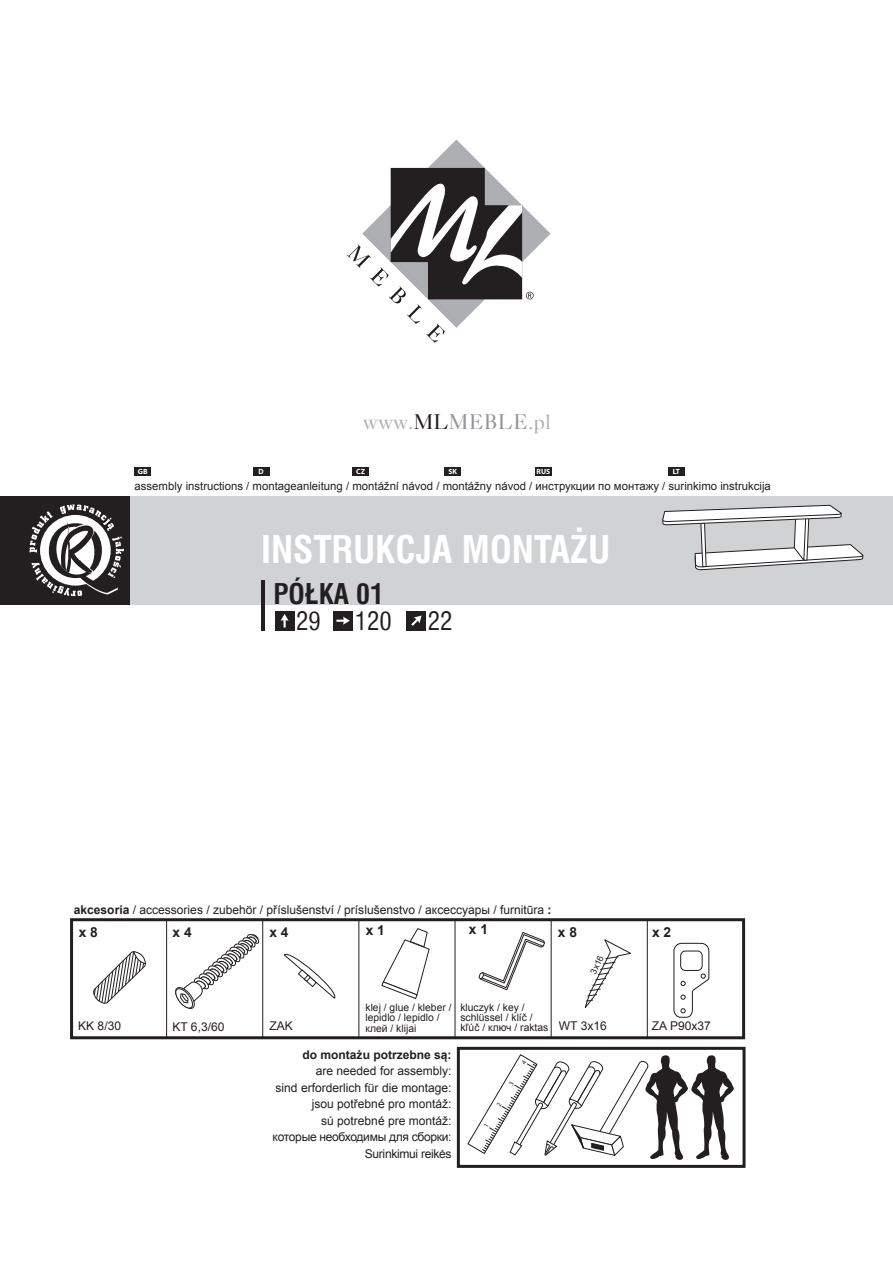
<style>
.page{position:relative;width:893px;height:1263px;background:#fff}
.page>*{position:absolute;margin:0;border:0;box-sizing:border-box;transform-origin:0 0}
.t1{font:700 37.2px "Swis 721 Cn EU";color:#fff}
.t2{font:700 27.9px "Swis 721 Cn EU";color:#231f20}
.t3{font:24.75px "Swis 721 Cn EU";color:#231f20}
.t4{font:21px "Casablanca";color:#aeafb3}
.t5{font:700 13.8px "Arial";color:#231f20}
.t6{font:12px/16.5px "Arial";color:#231f20;text-align:right}
.t7{font:700 12px "Arial";color:#231f20}
.t8{font:11.4px "Arial";color:#231f20}
.t9{font:10.35px/10.4px "Arial";color:#231f20}
.t10{font:8.85px "Arial";color:#231f20}
.t11{font:700 7.5px "Myriad Pro";color:#fff}
.s1{color:#231f20}
.s2{color:#939598}
.s3{font-weight:700}
</style>
<div class="page">
<div style="left:70px;top:918px;width:675px;height:121px;border:3px solid #231f20"></div>
<hr style="left:166px;top:920px;width:1px;height:117px;background:#231f20">
<hr style="left:262px;top:920px;width:1px;height:117px;background:#231f20">
<hr style="left:358px;top:920px;width:1px;height:117px;background:#231f20">
<hr style="left:455px;top:920px;width:1px;height:117px;background:#231f20">
<hr style="left:551px;top:920px;width:1px;height:117px;background:#231f20">
<hr style="left:647px;top:920px;width:1px;height:117px;background:#231f20">
<svg style="left:93px;top:951px;width:53px;height:53px"></svg>
<svg style="left:175px;top:934px;width:84px;height:75px"></svg>
<svg style="left:584px;top:939px;width:47px;height:69px"></svg>
<svg style="left:283px;top:953px;width:53px;height:46px"></svg>
<svg style="left:673px;top:942px;width:37px;height:76px"></svg>
<div style="left:457px;top:1047px;width:288px;height:121px;border:3px solid #231f20"></div>
<div style="left:21px;top:496px;width:872px;height:108px;background:#d1d2d4"></div>
<div style="left:0;top:496px;width:129px;height:108px;background:#231f20"></div>
<svg style="left:30px;top:504px;width:94px;height:92px"></svg>
<div style="left:275px;top:611px;width:19px;height:19px;background:#231f20"></div>
<svg style="left:281px;top:614px;width:8px;height:13px"></svg>
<div style="left:334px;top:611px;width:19px;height:19px;background:#231f20"></div>
<div style="left:407px;top:611px;width:19px;height:19px;background:#231f20"></div>
<hr style="left:261px;top:580px;width:3px;height:50px;background:#231f20">
<svg style="left:336px;top:617px;width:14px;height:8px"></svg>
<svg style="left:411px;top:615px;width:11px;height:11px"></svg>
<svg style="left:347px;top:139px;width:204px;height:204px"></svg>
<svg style="left:662px;top:505px;width:201px;height:65px"></svg>
<div style="left:135px;top:467px;width:16px;height:8px;background:#231f20"></div>
<div style="left:253px;top:467px;width:17px;height:8px;background:#231f20"></div>
<div style="left:352px;top:467px;width:17px;height:8px;background:#231f20"></div>
<div style="left:445px;top:467px;width:16px;height:8px;background:#231f20"></div>
<div style="left:535px;top:467px;width:17px;height:8px;background:#231f20"></div>
<div style="left:668px;top:467px;width:17px;height:8px;background:#231f20"></div>
<svg style="left:478px;top:932px;width:67px;height:58px"></svg>
<svg style="left:381px;top:928px;width:49px;height:71px"></svg>
<svg style="left:467px;top:1054px;width:267px;height:106px"></svg>
<h3 class="t4" style="left:363px;top:409px;width:190px">www.<span class="s1">ML</span><span class="s2">MEBLE</span>.pl</h3>
<p class="t11" style="left:138px;top:466px;width:11px">GB</p>
<p class="t11" style="left:259px;top:466px;width:7px">D</p>
<p class="t11" style="left:356px;top:466px;width:10px">CZ</p>
<p class="t11" style="left:449px;top:466px;width:10px">SK</p>
<p class="t11" style="left:537px;top:466px;width:15px">RUS</p>
<p class="t11" style="left:673px;top:466px;width:9px">LT</p>
<p class="t8" style="left:135px;top:478px;width:638px">assembly instructions / montageanleitung / montážní návod / montážny návod / инструкции по монтажу / surinkimo instrukcija</p>
<h1 class="t1" style="left:261px;top:527px;width:351px">INSTRUKCJA MONTAŻU</h1>
<h2 class="t2" style="left:273px;top:577px;width:112px">PÓŁKA 01</h2>
<h3 class="t3" style="left:296px;top:605px;width:26px">29</h3>
<h3 class="t3" style="left:355px;top:605px;width:39px">120</h3>
<h3 class="t3" style="left:428px;top:605px;width:26px">22</h3>
<p class="t6" style="left:74px;top:901px;width:479px"><span class="s3">akcesoria</span> / accessories / zubehör / příslušenství / príslušenstvo / aксессуары / furnitūra <span class="s3">:</span></p>
<p class="t5" style="left:79px;top:922px;width:21px">x 8</p>
<p class="t5" style="left:173px;top:922px;width:21px">x 4</p>
<p class="t5" style="left:269px;top:922px;width:21px">x 4</p>
<p class="t5" style="left:366px;top:920px;width:21px">x 1</p>
<p class="t5" style="left:469px;top:920px;width:21px">x 1</p>
<p class="t5" style="left:558px;top:922px;width:21px">x 8</p>
<p class="t5" style="left:652px;top:922px;width:21px">x 2</p>
<p class="t10" style="left:587px;top:970px;width:21px;rotate:-64deg">3x16</p>
<p class="t6" style="left:78px;top:1018px;width:44px">KK 8/30</p>
<p class="t6" style="left:172px;top:1018px;width:54px">KT 6,3/60</p>
<p class="t9" style="left:365px;top:1002px;width:88px">klej / glue / kleber / lepidlo / lepidlo / клей / klijai</p>
<p class="t7" style="left:302px;top:1046px;width:151px">do montażu potrzebne są:</p>
<p class="t6" style="left:273px;top:1063px;width:181px">are needed for assembly:<br>sind erforderlich für die montage: jsou potřebné pro montáž:<br>sú potrebné pre montáž:<br>которые необходимы для сборки:<br>Surinkimui reikės</p>
<p class="t6" style="left:269px;top:1017px;width:25px">ZAK</p>
<p class="t9" style="left:460px;top:1002px;width:89px">kluczyk / key / schlüssel / klíč / kľúč / ключ / raktas</p>
<p class="t6" style="left:559px;top:1018px;width:49px">WT 3x16</p>
<p class="t6" style="left:652px;top:1018px;width:60px">ZA P90x37</p>
</div>
